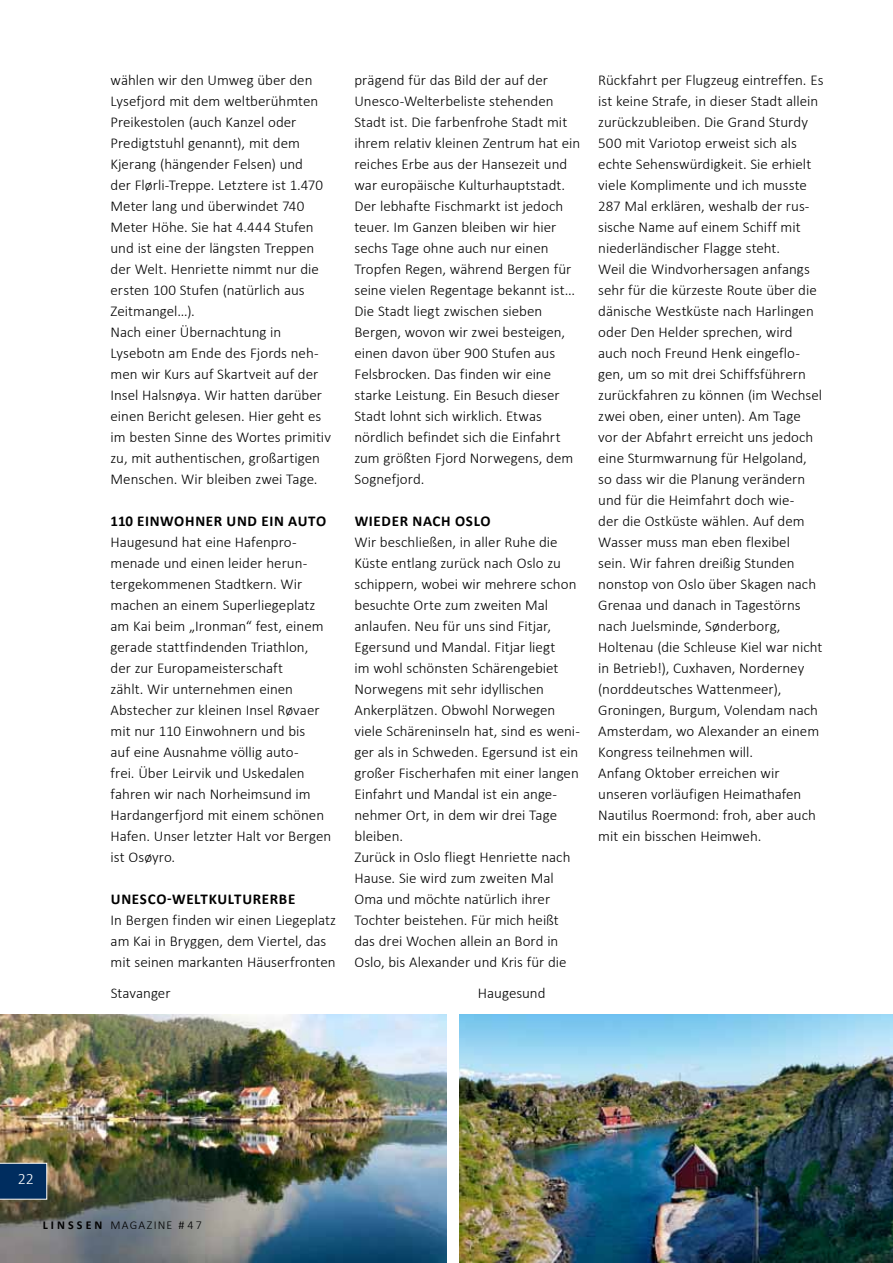
<style>
.page{position:relative;width:893px;height:1263px;background:#fff}
.page>*{position:absolute;margin:0;border:0;box-sizing:border-box;transform-origin:0 0}
.t1{font:300 16.05px "Calibri";color:#fff}
.t2{font:300 15px/21px "Calibri";color:#000}
.t3{font:700 15px "Calibri";letter-spacing:.045em;color:#000}
.t4{font:300 12px "Calibri";letter-spacing:.105em;color:#000}
.s1{font-weight:700}
</style>
<div class="page">
<img style="left:459px;top:1014px;width:434px;height:249px">
<img style="left:0;top:1014px;width:446px;height:249px">
<svg style="left:0;top:1163px;width:47px;height:36px;background:#0b3665"></svg>
<p class="t2" style="left:111px;top:69px;width:222px">wählen wir den Umweg über den<br>Lysefjord mit dem weltberühmten<br>Preikestolen (auch Kanzel oder<br>Predigtstuhl genannt), mit dem<br>Kjerang (hängender Felsen) und<br>der Flørli-Treppe. Letztere ist 1.470<br>Meter lang und überwindet 740<br>Meter H öhe. Sie hat 4.444 Stufen und ist eine der längsten Treppen der Welt. Henriette nimmt nur die ersten 100 Stufen (natürlich aus<br>Zeitmangel…).<br>Nach einer Übernachtung in<br>Lysebotn am Ende des Fjords neh&shy;men wir Kurs auf Skartveit auf der<br>I nsel Halsnøya. Wir hatten darüber einen Bericht gelesen. H ier geht es im besten Sinne des Wortes primitiv zu, mit authentischen, großartigen<br>Menschen. Wir bleiben zwei Tage.</p>
<p class="t3" style="left:111px;top:511px;width:217px">110 EINWOHNER UND EIN AUTO</p>
<p class="t2" style="left:111px;top:531px;width:222px">Haugesund hat eine Hafenpro&shy;menade und einen leider herun&shy;tergekommenen Stadtkern. Wir machen an einem Superliegeplatz am Kai beim „I ronman“ fest, einem gerade stattfindenden Triathlon, der zur Europameisterschaft<br>zählt. Wir unternehmen einen<br>Abstecher zur kleinen I nsel Røvaer mit nur 110 Einwohnern und bis<br>auf eine Ausnahme völlig auto-<br>frei. Über Leirvik und Uskedalen fahren wir nach Norheimsund im<br>Hardangerfjord mit einem schönen<br>Hafen. Unser letzter Halt vor Bergen ist Osøyro.</p>
<p class="t3" style="left:111px;top:889px;width:110px">UNESCO-WELT KULTUR</p>
<p class="t3" style="left:262px;top:889px;width:35px">ERBE</p>
<p class="t2" style="left:111px;top:909px;width:227px">I n Bergen finden wir einen Liegeplatz am Kai in Bryggen, dem Viertel, das mit seinen markanten Häuserfronten</p>
<p class="t2" style="left:354px;top:69px;width:227px">prägend für das Bild der auf der Unesco-Welterbeliste stehenden Stadt ist. Die farbenfrohe Stadt mit ihrem relativ kleinen Zentrum hat ein reiches Erbe aus der Hansezeit und war europäische Kulturhauptstadt.<br>Der lebhafte Fischmarkt ist jedoch teuer. I m Ganzen bleiben wir hier sechs Tage ohne auch nur einen Tropfen Regen, während Bergen für seine vielen Regentage bekannt ist...<br>Die Stadt liegt zwischen sieben Bergen, wovon wir zwei besteigen, einen davon über 900 Stufen aus Felsbrocken. Das finden wir eine starke Leistung. Ein Besuch dieser Stadt lohnt sich wirklich. Etwas nördlich befindet sich die Einfahrt zum größten Fjord Norwegens, dem Sognefjord.</p>
<p class="t3" style="left:355px;top:511px;width:138px">WIEDER NACH OSLO</p>
<p class="t2" style="left:354px;top:531px;width:227px">Wir beschließen, in aller Ruhe die<br>Küste entlang zurück nach Oslo zu schippern, wobei wir mehrere schon besuchte Orte zum zweiten Mal anlaufen. Neu für uns sind Fitjar,<br>Egersund und Mandal. Fitjar liegt<br>im wohl schönsten Schärengebiet<br>Norwegens mit sehr idyllischen<br>Ankerplätzen. Obwohl Norwegen viele Schäreninseln hat, sind es weni&shy;ger als in Schweden. Egersund ist ein großer Fischerhafen mit einer langen<br>Einfahrt und Mandal ist ein ange&shy;nehmer Ort, in dem wir drei Tage bleiben.<br>Zurück in Oslo fliegt Henriette nach<br>Hause. Sie wird zum zweiten Mal<br>Oma und möchte natürlich ihrer<br>Tochter beistehen. Für mich heißt das drei Wochen allein an Bord in<br>Oslo, bis Alexander und Kris für die</p>
<p class="t2" style="left:111px;top:982px;width:61px">Stavanger</p>
<p class="t2" style="left:478px;top:982px;width:69px">Haugesund</p>
<p class="t2" style="left:598px;top:69px;width:227px">Rückfahrt per Flugzeug eintreffen. Es ist keine Strafe, in dieser Stadt allein zurückzubleiben. Die Grand Sturdy 500 mit Variotop erweist sich als echte Sehenswürdigkeit. Sie erhielt viele Komplimente und ich musste 287 Mal erklären, weshalb der rus&shy;sische Name auf einem Schiff mit niederländischer Flagge steht.<br>Weil die Windvorhersagen anfangs sehr für die kürzeste Route über die dänische Westküste nach Harlingen oder Den Helder sprechen, wird auch noch Freund Henk eingeflo&shy;gen, um so mit drei Schiffsführern zurückfahren zu können (im Wechsel zwei oben, einer unten). Am Tage vor der Abfahrt erreicht uns jedoch eine Sturmwarnung für Helgoland, so dass wir die Planung verändern und für die Heimfahrt doch wie-<br>der die Ostküste wählen. Auf dem Wasser muss man eben flexibel<br>sein. Wir fahren dreißig Stunden nonstop von Oslo über Skagen nach Grenaa und danach in Tagestörns nach Juelsminde, Sønderborg, Holtenau (die Schleuse Kiel war nicht in Betrieb!), Cuxhaven, Norderney (norddeutsches Wattenmeer), Groningen, Burgum, Volendam nach Amsterdam, wo Alexander an einem Kongress teilnehmen will.<br>Anfang Oktober erreichen wir unseren vorläufigen Heimathafen Nautilus Roermond: froh, aber auch mit ein bisschen Heimweh.</p>
<p class="t1" style="left:18px;top:1169px;width:18px">22</p>
<p class="t4" style="left:43px;top:1217px;width:161px"><span class="s1">LINSSEN</span> magazine #47</p>
</div>
